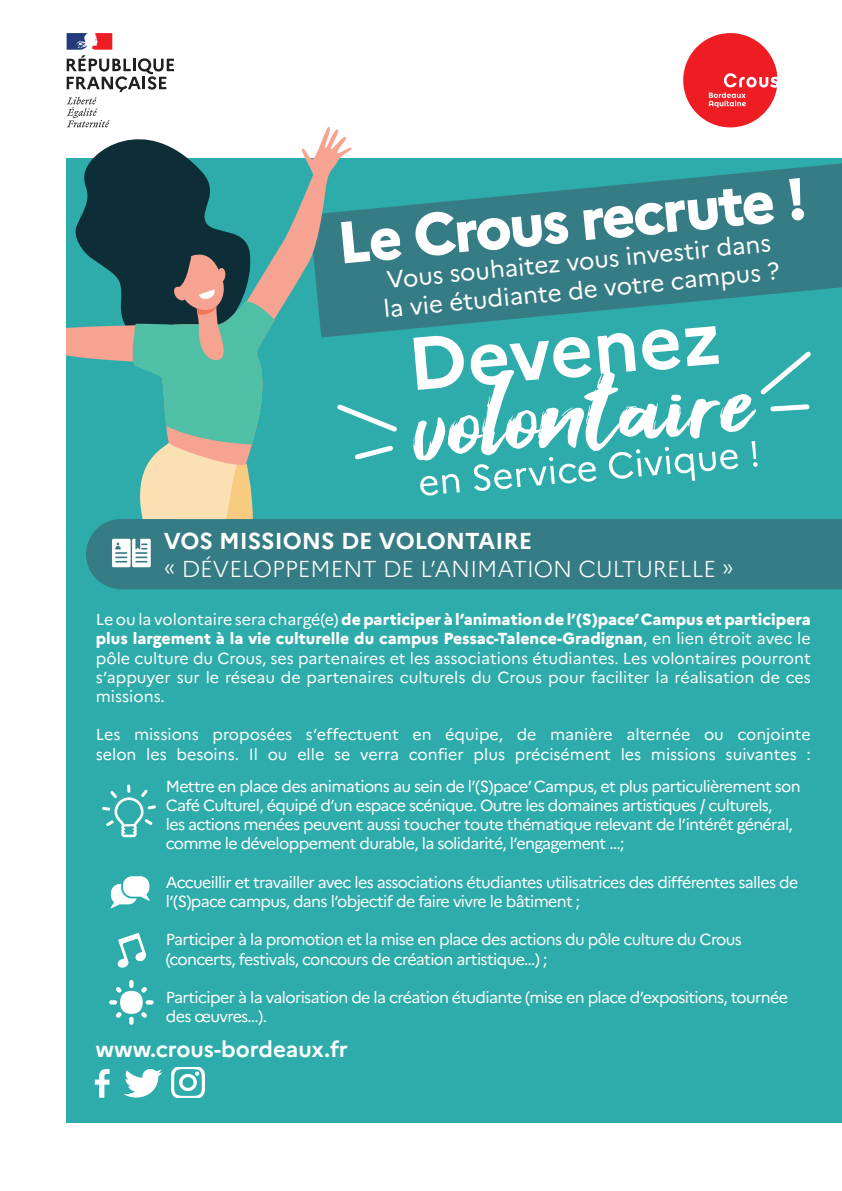
<style>
.page{position:relative;width:842px;height:1191px;background:#fff}
.page>*{position:absolute;margin:0;border:0;box-sizing:border-box;transform-origin:0 0}
.t1{font:800 59px "Marianne";color:#fff}
.t2{font:24px "Marianne";color:#fff}
.t3{font:300 23px "Marianne";color:#fff}
.t4{font:700 23px "Marianne";color:#fff}
.t5{font:700 22.3px "Marianne";color:#fff}
.t6{font:16px/19.2px "Marianne";letter-spacing:-.04em;color:#fff}
.t7{font:16px/19.2px "Marianne";color:#fff}
.s1{font-weight:800}
</style>
<div class="page">
<div style="left:67px;top:159px;width:775px;height:964px;background:#2eacab"></div>
<div style="left:86px;top:519px;width:756px;height:70px;background:#367c85"></div>
<svg style="left:95px;top:1069px;width:15px;height:28px"></svg>
<svg style="left:124px;top:1069px;width:38px;height:28px"></svg>
<img style="left:172px;top:1067px;width:32px;height:30px">
<svg style="left:102px;top:784px;width:54px;height:53px"></svg>
<svg style="left:112px;top:539px;width:39px;height:28px"></svg>
<svg style="left:110px;top:876px;width:40px;height:32px"></svg>
<svg style="left:401px;top:163px;width:441px;height:167px;fill:#367c85"></svg>
<svg style="left:413px;top:326px;width:402px;height:170px"></svg>
<svg style="left:117px;top:932px;width:29px;height:36px"></svg>
<svg style="left:109px;top:980px;width:45px;height:44px"></svg>
<svg style="left:66px;top:33px;width:335px;height:486px"></svg>
<svg style="left:684px;top:33px;width:93px;height:94px"></svg>
<p class="t1" style="left:334px;top:205px;width:473px;rotate:-5deg">Le Crous recrute !</p>
<p class="t2" style="left:385px;top:267px;width:387px;rotate:-6deg">Vous souhaitez vous investir dans</p>
<p class="t2" style="left:382px;top:296px;width:399px;rotate:-6deg">la vie étudiante de votre campus ?</p>
<p class="t4" style="left:164px;top:527px;width:370px">VOS MISSIONS DE VOLONTAIRE</p>
<p class="t3" style="left:164px;top:554px;width:572px">« DÉVELOPPEMENT DE L’ANIMATION CULTURELLE »</p>
<p class="t6" style="left:96px;top:610px;width:716px;text-align:justify">Le ou la volontaire sera chargé(e) <span class="s1">de participer à l’animation de l’(S)pace’ Campus et participera plus largement à la vie culturelle du campus Pessac-Talence-Gradignan</span>, en lien étroit avec le pôle culture du Crous, ses partenaires et les associations étudiantes. Les volontaires pourront s’appuyer sur le réseau de partenaires culturels du Crous pour faciliter la réalisation de ces missions.</p>
<p class="t7" style="left:96px;top:725px;width:716px">Les missions proposées s’effectuent en équipe, de manière alternée ou conjointe selon les besoins. Il ou elle se verra confier plus précisément les missions suivantes :</p>
<p class="t6" style="left:166px;top:776px;width:636px">Mettre en place des animations au sein de l’(S)pace’ Campus, et plus particulièrement son Café Culturel, équipé d’un espace scénique. Outre les domaines artistiques / culturels,<br>les actions menées peuvent aussi toucher toute thématique relevant de l’intérêt général, comme le développement durable, la solidarité, l’engagement …;</p>
<p class="t6" style="left:166px;top:872px;width:634px">Accueillir et travailler avec les associations étudiantes utilisatrices des différentes salles de l’(S)pace campus, dans l’objectif de faire vivre le bâtiment ;</p>
<p class="t6" style="left:166px;top:930px;width:578px">Participer à la promotion et la mise en place des actions du pôle culture du Crous (concerts, festivals, concours de création artistique…) ;</p>
<p class="t6" style="left:166px;top:987px;width:624px">Participer à la valorisation de la création étudiante (mise en place d’expositions, tournée des œuvres…).</p>
<p class="t5" style="left:95px;top:1035px;width:254px">www.crous-bordeaux.fr</p>
</div>
